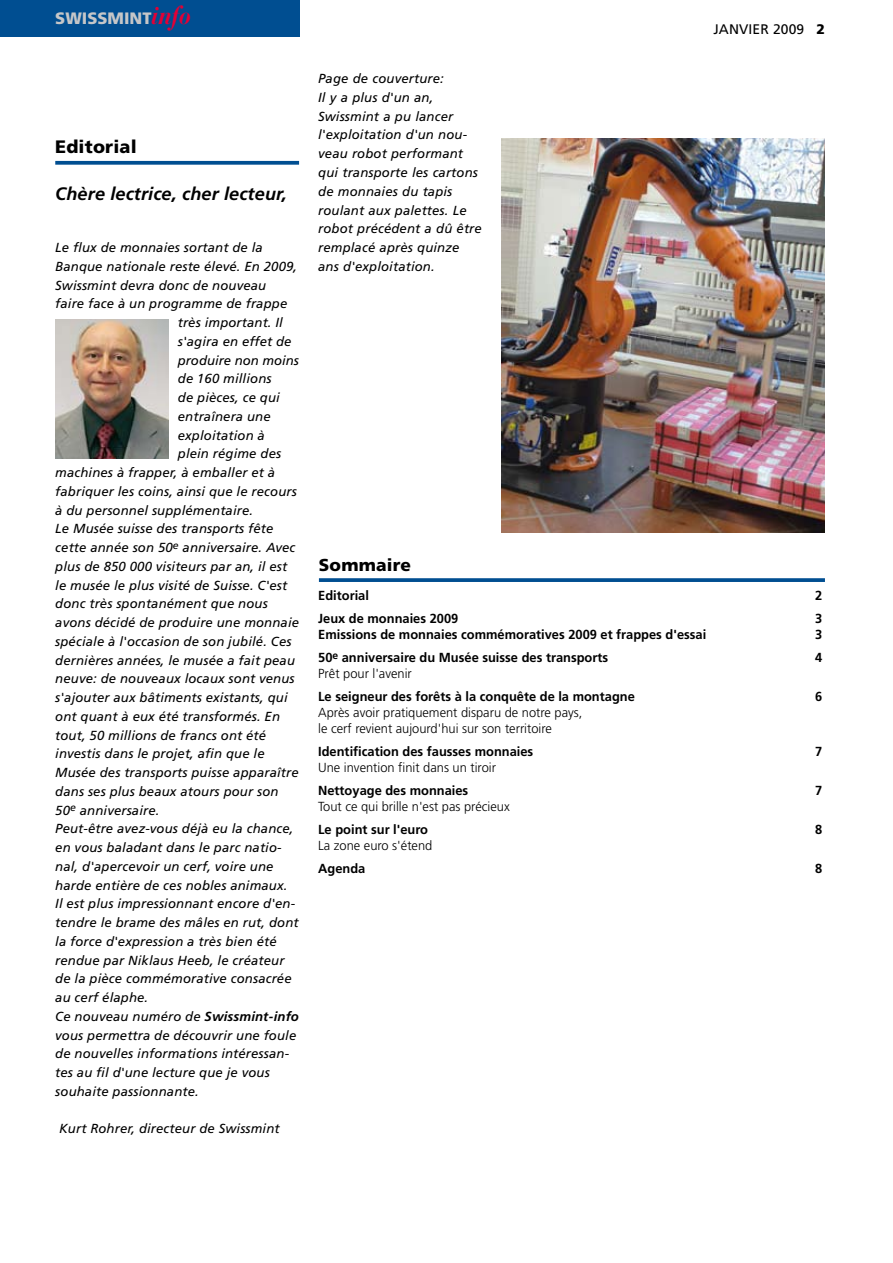
<style>
.page{position:relative;width:893px;height:1263px;background:#fff}
.page>*{position:absolute;margin:0;border:0;box-sizing:border-box;transform-origin:0 0}
.t1{font:italic 700 18px "Frutiger";letter-spacing:.01em;color:#000}
.t2{font:900 18px "Frutiger";color:#000}
.t3{font:900 17.25px "Frutiger";color:#000}
.t4{font:900 16.5px "Frutiger";color:#c5c6c8}
.t5{font:13.8px "Frutiger";letter-spacing:.01em;color:#000}
.t6{font:italic 13.2px/18.8px "Frutiger";letter-spacing:.01em;color:#000}
.t7{font:700 13.2px "Frutiger";color:#000}
.t8{font:300 13.2px/15.8px "Frutiger";color:#000}
.s1{font-family:"Bauer Bodoni";font-weight:700;font-style:italic;font-size:25.5px;color:#e20036}
.s2{font-weight:700}
.s3{font-weight:900}
</style>
<div class="page">
<div style="left:0;top:0;width:299px;height:36px;background:#004e91"></div>
<img style="left:55px;top:319px;width:114px;height:139px">
<img style="left:502px;top:139px;width:323px;height:394px">
<svg style="left:319px;top:578px;width:506px;height:4px;background:#0f5897"></svg>
<svg style="left:55px;top:161px;width:244px;height:4px"></svg>
<p class="t4" style="left:55px;top:9px;width:138px">swissmint<span class="s1">info</span></p>
<h1 class="t2" style="left:55px;top:136px;width:83px">Editorial</h1>
<h1 class="t1" style="left:55px;top:183px;width:233px">Chère lectrice, cher lecteur,</h1>
<p class="t6" style="left:55px;top:238px;width:209px">Le flux de monnaies sortant de la</p>
<p class="t6" style="left:55px;top:257px;width:243px">Banque nationale reste élevé. En 2009,</p>
<p class="t6" style="left:55px;top:275px;width:213px">Swissmint devra donc de nouveau</p>
<p class="t6" style="left:55px;top:294px;width:234px">faire face à un programme de frappe</p>
<p class="t6" style="left:178px;top:313px;width:107px">très important. Il</p>
<p class="t6" style="left:178px;top:332px;width:115px">s'agira en effet de</p>
<p class="t6" style="left:178px;top:350px;width:123px">produire non moins</p>
<p class="t6" style="left:178px;top:369px;width:95px">de 160 millions</p>
<p class="t6" style="left:178px;top:388px;width:104px">de pièces, ce qui</p>
<p class="t6" style="left:178px;top:407px;width:94px">entraînera une</p>
<p class="t6" style="left:178px;top:425px;width:89px">exploitation à</p>
<p class="t6" style="left:178px;top:444px;width:105px">plein régime des</p>
<p class="t6" style="left:55px;top:463px;width:221px">machines à frapper, à emballer et à</p>
<p class="t6" style="left:55px;top:482px;width:243px">fabriquer les coins, ainsi que le recours</p>
<p class="t6" style="left:55px;top:500px;width:199px">à du personnel supplémentaire.</p>
<p class="t6" style="left:55px;top:519px;width:220px">Le Musée suisse des transports fête</p>
<p class="t6" style="left:55px;top:538px;width:242px">cette année son 50<sup>e</sup> anniversaire. Avec</p>
<p class="t6" style="left:55px;top:557px;width:233px">plus de 850 000 visiteurs par an, il est</p>
<p class="t6" style="left:55px;top:575px;width:233px">le musée le plus visité de Suisse. C'est</p>
<p class="t6" style="left:55px;top:594px;width:214px">donc très spontanément que nous</p>
<p class="t6" style="left:55px;top:613px;width:245px">avons décidé de produire une monnaie</p>
<p class="t6" style="left:55px;top:632px;width:238px">spéciale à l'occasion de son jubilé. Ces</p>
<p class="t6" style="left:55px;top:650px;width:241px">dernières années, le musée a fait peau</p>
<p class="t6" style="left:55px;top:669px;width:241px">neuve: de nouveaux locaux sont venus</p>
<p class="t6" style="left:55px;top:688px;width:234px">s'ajouter aux bâtiments existants, qui</p>
<p class="t6" style="left:55px;top:707px;width:226px">ont quant à eux été transformés. En</p>
<p class="t6" style="left:55px;top:725px;width:212px">tout, 50 millions de francs ont été</p>
<p class="t6" style="left:55px;top:744px;width:211px">investis dans le projet, afin que le</p>
<p class="t6" style="left:55px;top:763px;width:245px">Musée des transports puisse apparaître</p>
<p class="t6" style="left:55px;top:782px;width:225px">dans ses plus beaux atours pour son</p>
<p class="t6" style="left:55px;top:800px;width:106px">50<sup>e</sup> anniversaire.</p>
<p class="t6" style="left:55px;top:819px;width:240px">Peut-être avez-vous déjà eu la chance,</p>
<p class="t6" style="left:55px;top:838px;width:228px">en vous baladant dans le parc natio-</p>
<p class="t6" style="left:55px;top:857px;width:220px">nal, d'apercevoir un cerf, voire une</p>
<p class="t6" style="left:55px;top:875px;width:234px">harde entière de ces nobles animaux.</p>
<p class="t6" style="left:55px;top:894px;width:241px">Il est plus impressionnant encore d'en-</p>
<p class="t6" style="left:55px;top:913px;width:245px">tendre le brame des mâles en rut, dont</p>
<p class="t6" style="left:55px;top:932px;width:223px">la force d'expression a très bien été</p>
<p class="t6" style="left:55px;top:950px;width:231px">rendue par Niklaus Heeb, le créateur</p>
<p class="t6" style="left:55px;top:969px;width:238px">de la pièce commémorative consacrée</p>
<p class="t6" style="left:55px;top:988px;width:95px">au cerf élaphe.</p>
<p class="t6" style="left:55px;top:1007px;width:245px">Ce nouveau numéro de <span class="s2">Swissmint-info</span></p>
<p class="t6" style="left:55px;top:1025px;width:243px">vous permettra de découvrir une foule</p>
<p class="t6" style="left:55px;top:1044px;width:235px">de nouvelles informations intéressan-</p>
<p class="t6" style="left:55px;top:1063px;width:216px">tes au fil d'une lecture que je vous</p>
<p class="t6" style="left:55px;top:1082px;width:145px">souhaite passionnante.</p>
<p class="t6" style="left:59px;top:1119px;width:222px">Kurt Rohrer, directeur de Swissmint</p>
<p class="t6" style="left:318px;top:69px;width:165px">Page de couverture:<br>Il y a plus d'un an,<br>Swissmint a pu lancer l'exploitation d'un nou&shy;veau robot performant qui transporte les cartons de monnaies du tapis roulant aux palettes. Le robot précédent a dû être remplacé après quinze ans d'exploitation.</p>
<h2 class="t3" style="left:319px;top:554px;width:93px">Sommaire</h2>
<p class="t5" style="left:713px;top:21px;width:113px">JANVIER 2009 <span class="s3">2</span></p>
<p class="t7" style="left:318px;top:587px;width:52px">Editorial</p>
<p class="t7" style="left:815px;top:587px;width:9px">2</p>
<p class="t7" style="left:318px;top:611px;width:142px">Jeux de monnaies 2009</p>
<p class="t7" style="left:815px;top:611px;width:9px">3</p>
<p class="t7" style="left:318px;top:626px;width:390px">Emissions de monnaies commémoratives 2009 et frappes d'essai</p>
<p class="t7" style="left:815px;top:626px;width:9px">3</p>
<p class="t7" style="left:318px;top:650px;width:291px">50<sup>e</sup> anniversaire du Musée suisse des transports</p>
<p class="t7" style="left:815px;top:650px;width:9px">4</p>
<p class="t8" style="left:318px;top:665px;width:95px">Prêt pour l'avenir</p>
<p class="t7" style="left:318px;top:689px;width:318px">Le seigneur des forêts à la conquête de la montagne</p>
<p class="t7" style="left:815px;top:689px;width:9px">6</p>
<p class="t8" style="left:318px;top:704px;width:266px">Après avoir pratiquement disparu de notre pays, le cerf revient aujourd'hui sur son territoire</p>
<p class="t7" style="left:318px;top:743px;width:217px">Identification des fausses monnaies</p>
<p class="t7" style="left:815px;top:743px;width:9px">7</p>
<p class="t8" style="left:318px;top:759px;width:179px">Une invention finit dans un tiroir</p>
<p class="t7" style="left:318px;top:782px;width:152px">Nettoyage des monnaies</p>
<p class="t7" style="left:815px;top:782px;width:9px">7</p>
<p class="t8" style="left:318px;top:798px;width:193px">Tout ce qui brille n'est pas précieux</p>
<p class="t7" style="left:318px;top:821px;width:111px">Le point sur l'euro</p>
<p class="t7" style="left:815px;top:821px;width:9px">8</p>
<p class="t8" style="left:318px;top:837px;width:116px">La zone euro s'étend</p>
<p class="t7" style="left:318px;top:860px;width:49px">Agenda</p>
<p class="t7" style="left:815px;top:860px;width:9px">8</p>
</div>
